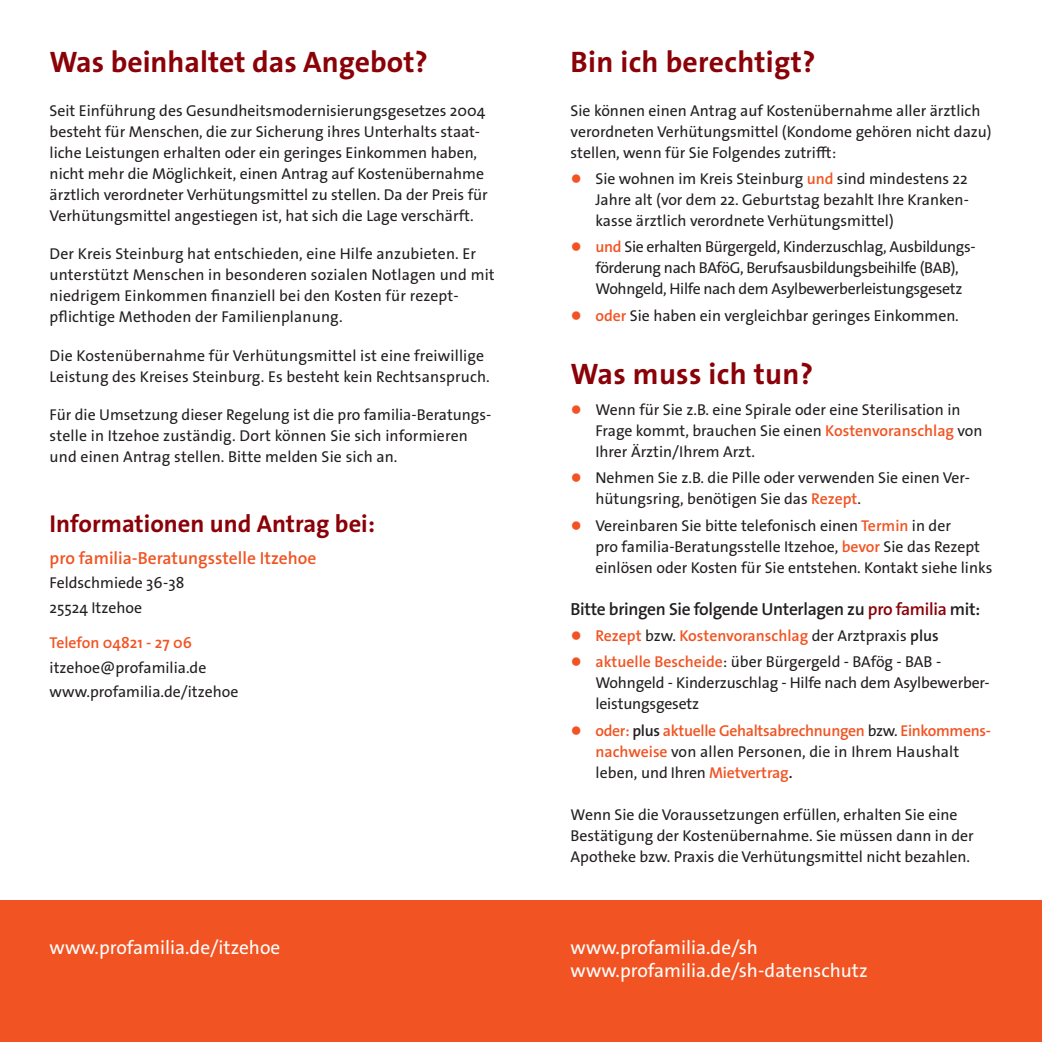
<style>
.page{position:relative;width:1042px;height:1042px;background:#fff}
.page>*{position:absolute;margin:0;border:0;box-sizing:border-box;transform-origin:0 0}
.t1{font:700 29.75px "The Sans Os F";color:#8b0108}
.t2{font:700 24.5px "The Sans Os F";color:#8b0108}
.t3{font:19.25px/23.1px "The Sans Os F";color:#fff}
.t4{font:600 17.5px "The Sans Os F";letter-spacing:-.02em;color:#231f20}
.t5{font:600 17.5px "The Sans Os F";color:#f15422}
.t6{font:15.75px/21px "The Sans Os F";color:#231f20}
.t7{font:15.75px/21px "The Sans Os F";letter-spacing:-.02em;color:#231f20}
.t8{font:600 15.75px/21px "The Sans Os F";letter-spacing:-.02em;color:#f15422}
.t9{font:600 15.75px "The Sans Os F";color:#f15422}
.s1{font-family:"Calibri";font-weight:700;font-size:19.25px;color:#f15422}
.s2{font-weight:600;color:#f15422}
.s3{color:#8b0108}
.s4{font-family:"Calibri";font-weight:700;font-size:19.25px}
.s5{font-weight:400;color:#231f20}
.s6{color:#231f20}
</style>
<div class="page">
<div style="left:0;top:900px;width:1042px;height:142px;background:#f15422"></div>
<h1 class="t1" style="left:50px;top:42px;width:380px">Was beinhaltet das Angebot?</h1>
<h1 class="t1" style="left:570px;top:42px;width:246px">Bin ich berechtigt?</h1>
<p class="t6" style="left:50px;top:100px;width:440px">Seit Einführung des Gesundheitsmodernisierungsgesetzes 2004 besteht für Menschen, die zur Sicherung ihres Unterhalts staat&shy;liche Leistungen erhalten oder ein geringes Einkommen haben, nicht mehr die Möglichkeit, einen Antrag auf Kostenübernahme ärztlich verordneter Verhütungsmittel zu stellen. Da der Preis für Verhütungsmittel angestiegen ist, hat sich die Lage verschärft.</p>
<p class="t6" style="left:50px;top:244px;width:447px">Der Kreis Steinburg hat entschieden, eine Hilfe anzubieten. Er unterstützt Menschen in besonderen sozialen Notlagen und mit niedrigem Einkommen finanziell bei den Kosten für rezept&shy;pflichtige Methoden der Familienplanung.</p>
<p class="t6" style="left:50px;top:345px;width:442px">Die Kostenübernahme für Verhütungsmittel ist eine freiwillige<br>Leistung des Kreises Steinburg. Es besteht kein Rechtsanspruch.</p>
<p class="t6" style="left:50px;top:405px;width:443px">Für die Umsetzung dieser Regelung ist die pro familia-Beratungs&shy;stelle in Itzehoe zuständig. Dort können Sie sich informieren und einen Antrag stellen. Bitte melden Sie sich an.</p>
<h2 class="t2" style="left:50px;top:508px;width:327px">Informationen und Antrag bei:</h2>
<p class="t5" style="left:50px;top:547px;width:268px">pro familia-Beratungsstelle Itzehoe</p>
<p class="t6" style="left:50px;top:571px;width:136px;line-height:24.5px">Feldschmiede 36-38<br>25524 Itzehoe</p>
<p class="t9" style="left:50px;top:632px;width:144px">Telefon 04821 - 27 06</p>
<p class="t6" style="left:50px;top:655px;width:190px;line-height:24.5px">itzehoe@profamilia.de www.profamilia.de/itzehoe</p>
<p class="t3" style="left:50px;top:936px;width:232px">www.profamilia.de/itzehoe</p>
<p class="t6" style="left:570px;top:100px;width:423px">Sie können einen Antrag auf Kostenübernahme aller ärztlich verordneten Verhütungsmittel (Kondome gehören nicht dazu) stellen, wenn für Sie Folgendes zutrifft:</p>
<p class="t6" style="left:595px;top:168px;width:375px;text-align:justify;text-indent:-25px"><span class="s1">●</span> Sie wohnen im Kreis Steinburg <span class="s2">und</span> sind mindestens 22<br>Jahre alt (vor dem 22. Geburtstag bezahlt Ihre Kranken&shy;kasse ärztlich verordnete Verhütungsmittel)</p>
<p class="t7" style="left:595px;top:237px;width:382px;text-indent:-25px"><span class="s1">●</span> <span class="s2">und</span> Sie erhalten Bürgergeld, Kinderzuschlag, Ausbildungs&shy;förderung nach BAföG, Berufsausbildungsbeihilfe (BAB),<br>Wohngeld, Hilfe nach dem Asylbewerberleistungsgesetz</p>
<p class="t6" style="left:570px;top:305px;width:390px"><span class="s1">●</span> <span class="s2">oder</span> Sie haben ein vergleichbar geringes Einkommen.</p>
<h1 class="t1" style="left:570px;top:354px;width:244px">Was muss ich tun?</h1>
<p class="t6" style="left:595px;top:399px;width:389px;text-indent:-25px"><span class="s1">●</span> Wenn für Sie z.B. eine Spirale oder eine Sterilisation in<br>Frage kommt, brauchen Sie einen <span class="s2">Kostenvoranschlag</span> von<br>Ihrer Ärztin/Ihrem Arzt.</p>
<p class="t6" style="left:595px;top:468px;width:376px;text-indent:-25px"><span class="s1">●</span> Nehmen Sie z.B. die Pille oder verwenden Sie einen Ver&shy;hütungsring, benötigen Sie das <span class="s2">Rezept</span>.</p>
<p class="t6" style="left:595px;top:515px;width:398px;text-indent:-25px"><span class="s1">●</span> Vereinbaren Sie bitte telefonisch einen <span class="s2">Termin</span> in der<br>pro familia-Beratungsstelle Itzehoe, <span class="s2">bevor</span> Sie das Rezept einlösen oder Kosten für Sie entstehen. Kontakt siehe links</p>
<p class="t4" style="left:570px;top:597px;width:411px">Bitte bringen Sie folgende Unterlagen zu <span class="s3">pro familia</span> mit:</p>
<p class="t9" style="left:570px;top:625px;width:370px"><span class="s4">●</span> Rezept <span class="s5">bzw.</span> Kostenvoranschlag <span class="s5">der Arztpraxis</span> <span class="s6">plus</span></p>
<p class="t6" style="left:595px;top:651px;width:396px;text-indent:-25px"><span class="s1">●</span> <span class="s2">aktuelle Bescheide</span>: über Bürgergeld - BAfög - BAB -<br>Wohngeld - Kinderzuschlag - Hilfe nach dem Asylbewerber&shy;leistungsgesetz</p>
<p class="t8" style="left:595px;top:720px;width:397px;text-indent:-25px"><span class="s4">●</span> oder: <span class="s6">plus</span> aktuelle Gehaltsabrechnungen <span class="s5">bzw.</span> Einkommens&shy;nachweise <span class="s5">von allen Personen, die in Ihrem Haushalt leben, und Ihren</span> Mietvertrag<span class="s6">.</span></p>
<p class="t6" style="left:570px;top:804px;width:405px">Wenn Sie die Voraussetzungen erfüllen, erhalten Sie eine<br>Bestätigung der Kostenübernahme. Sie müssen dann in der<br>Apotheke bzw. Praxis die Verhütungsmittel nicht bezahlen.</p>
<p class="t3" style="left:570px;top:936px;width:298px">www.profamilia.de/sh www.profamilia.de/sh-datenschutz</p>
</div>
